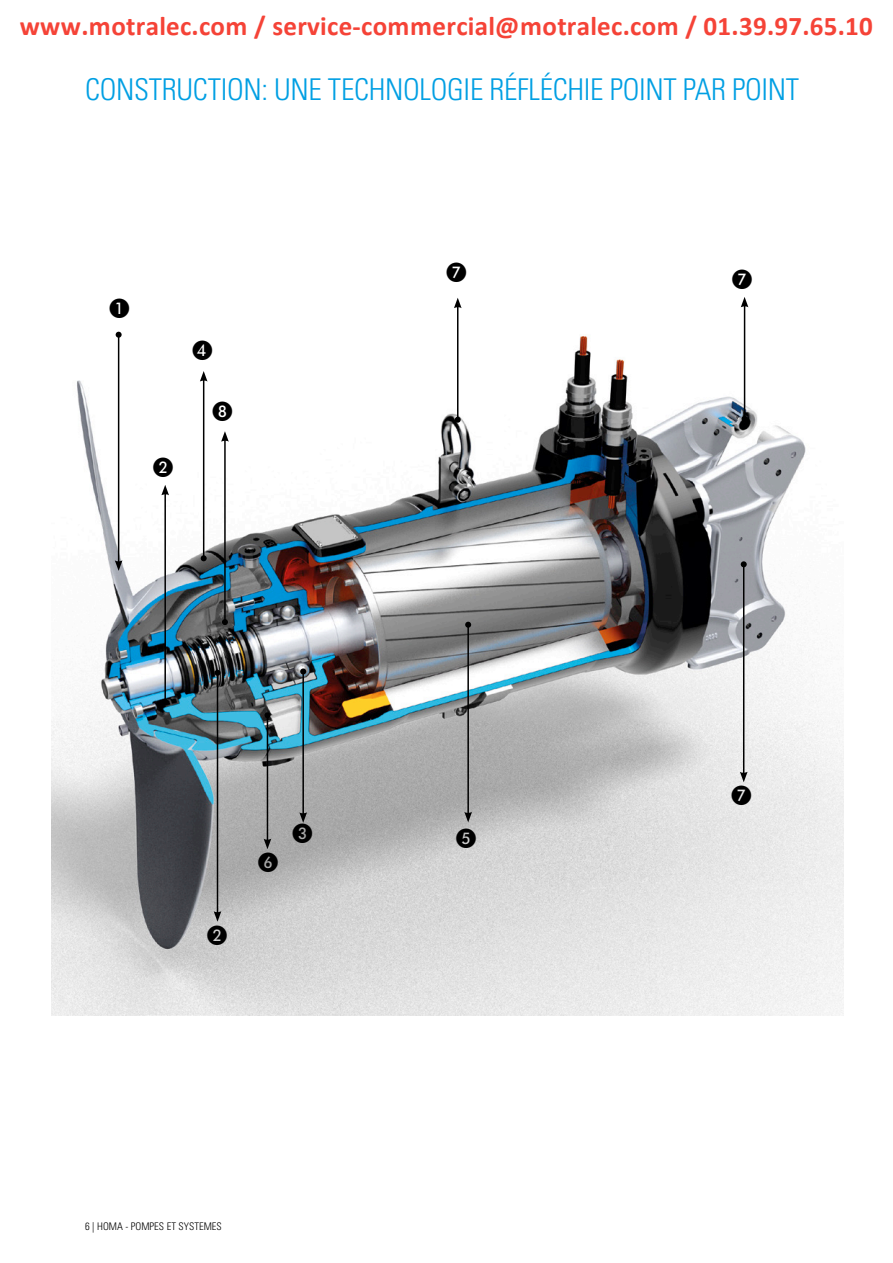
<style>
.page{position:relative;width:893px;height:1263px;background:#fff}
.page>*{position:absolute;margin:0;border:0;box-sizing:border-box;transform-origin:0 0}
.t1{font:300 condensed 30px "Univers";letter-spacing:-.01em;color:#009fe3}
.t2{font:700 27px "Calibri";color:#f54337}
.t3{font:19.95px "European Pi One";color:#000}
.t4{font:300 condensed 10.5px "Univers";color:#000}
</style>
<div class="page">
<img style="left:51px;top:306px;width:792px;height:710px">
<hr style="left:267px;top:715px;width:1px;height:126px;background:#000">
<svg style="left:264px;top:839px;width:7px;height:10px"></svg>
<svg style="left:264px;top:712px;width:6px;height:6px"></svg>
<hr style="left:743px;top:564px;width:1px;height:210px;background:#000">
<svg style="left:740px;top:772px;width:7px;height:10px"></svg>
<svg style="left:741px;top:561px;width:6px;height:6px"></svg>
<hr style="left:467px;top:625px;width:2px;height:189px;background:#000">
<svg style="left:464px;top:812px;width:8px;height:10px"></svg>
<svg style="left:465px;top:622px;width:6px;height:6px"></svg>
<hr style="left:217px;top:673px;width:1px;height:240px;background:#000">
<svg style="left:214px;top:911px;width:7px;height:11px"></svg>
<svg style="left:214px;top:670px;width:6px;height:6px"></svg>
<hr style="left:457px;top:306px;width:1px;height:114px;background:#000">
<svg style="left:454px;top:298px;width:8px;height:10px"></svg>
<svg style="left:455px;top:417px;width:6px;height:6px"></svg>
<hr style="left:164px;top:493px;width:2px;height:209px;background:#000">
<svg style="left:161px;top:485px;width:8px;height:10px"></svg>
<svg style="left:162px;top:699px;width:6px;height:6px"></svg>
<hr style="left:118px;top:335px;width:1px;height:228px;background:#000">
<svg style="left:115px;top:560px;width:7px;height:11px"></svg>
<svg style="left:116px;top:332px;width:6px;height:6px"></svg>
<hr style="left:224px;top:439px;width:2px;height:183px;background:#000">
<svg style="left:221px;top:431px;width:8px;height:11px"></svg>
<svg style="left:222px;top:619px;width:6px;height:6px"></svg>
<hr style="left:203px;top:379px;width:1px;height:179px;background:#000">
<svg style="left:200px;top:371px;width:7px;height:11px"></svg>
<svg style="left:201px;top:555px;width:6px;height:6px"></svg>
<hr style="left:744px;top:305px;width:1px;height:114px;background:#000">
<svg style="left:741px;top:297px;width:7px;height:10px"></svg>
<svg style="left:742px;top:416px;width:6px;height:6px"></svg>
<hr style="left:302px;top:671px;width:2px;height:144px;background:#000">
<svg style="left:299px;top:812px;width:8px;height:11px"></svg>
<svg style="left:300px;top:668px;width:6px;height:6px"></svg>
<p class="t2" style="left:20px;top:15px;width:855px">www.motralec.com / service-commercial@motralec.com / 01.39.97.65.10</p>
<p class="t1" style="left:85px;top:72px;width:716px">CONSTRUCTION: UNE TECHNOLOGIE RÉFLÉCHIE POINT PAR POINT</p>
<p class="t3" style="left:109px;top:298px;width:21px">A</p>
<p class="t3" style="left:153px;top:456px;width:21px">B</p>
<p class="t3" style="left:192px;top:340px;width:21px">D</p>
<p class="t3" style="left:213px;top:401px;width:21px">H</p>
<p class="t3" style="left:207px;top:924px;width:21px">B</p>
<p class="t3" style="left:258px;top:852px;width:21px">F</p>
<p class="t3" style="left:292px;top:823px;width:21px">C</p>
<p class="t4" style="left:85px;top:1220px;width:138px">6 | HOMA - POMPES ET SYSTEMES</p>
<p class="t3" style="left:446px;top:262px;width:21px">G</p>
<p class="t3" style="left:732px;top:269px;width:21px">G</p>
<p class="t3" style="left:456px;top:828px;width:21px">E</p>
<p class="t3" style="left:731px;top:785px;width:21px">G</p>
</div>
